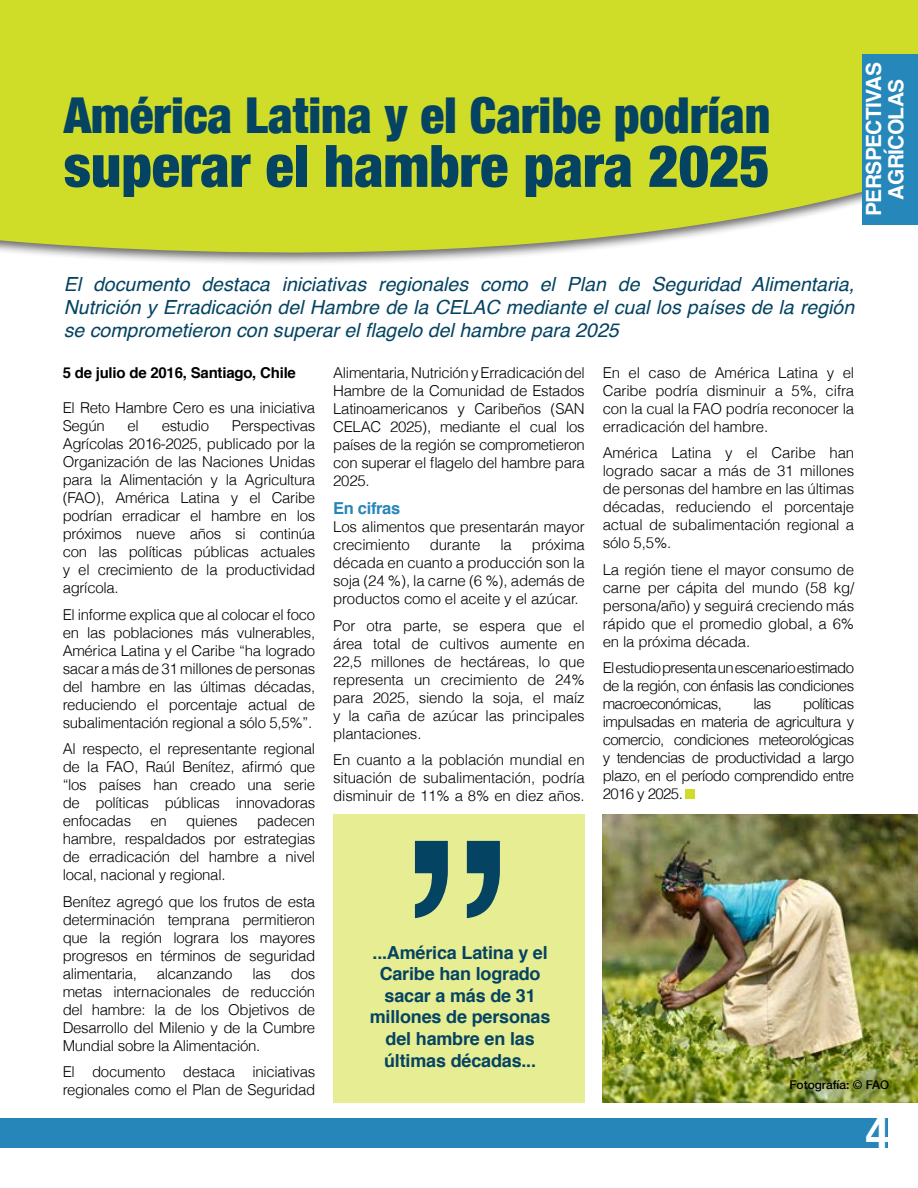
<style>
.page{position:relative;width:918px;height:1188px;background:#fff}
.page>*{position:absolute;margin:0;border:0;box-sizing:border-box;transform-origin:0 0}
.t1{font:900 condensed 58.5px "Helvetica Neue";color:#044362}
.t2{font:900 condensed 49.5px "Helvetica Neue";color:#044362}
.t3{font:700 45px "Helvetica";color:#fff}
.t4{font:700 21px/22.5px "Helvetica";letter-spacing:-.03em;color:#fff;text-align:center}
.t5{font:italic 19.5px/23.4px "Helvetica";color:#044362;text-align:justify}
.t6{font:700 18px/21.6px "Helvetica";letter-spacing:-.01em;color:#044362;text-align:center}
.t7{font:700 16.5px "Helvetica";letter-spacing:-.02em;color:#2686ba}
.t8{font:300 15px/18px "Helvetica";letter-spacing:-.02em;color:#000;text-align:justify}
.t9{font:700 15px "Helvetica";letter-spacing:-.015em;color:#000}
.t10{font:500 12px "Helvetica Neue";color:#000}
</style>
<div class="page">
<div style="left:685px;top:789px;width:10px;height:10px;background:#cfdc28"></div>
<svg style="left:0;top:0;width:918px;height:263px;fill:#cfdc28"></svg>
<div style="left:333px;top:814px;width:252px;height:289px;background:#e7ed93"></div>
<div style="left:0;top:1118px;width:887px;height:30px;background:#2686ba"></div>
<svg style="left:415px;top:841px;width:85px;height:77px"></svg>
<div style="left:862px;top:54px;width:56px;height:171px;background:#2687ba"></div>
<img style="left:603px;top:814px;width:315px;height:289px">
<h2 class="t2" style="left:64px;top:75px;width:708px">América Latina y el Caribe podrían</h2>
<h1 class="t1" style="left:64px;top:118px;width:708px">superar el hambre para 2025</h1>
<h3 class="t4" style="left:863px;top:216px;width:155px;rotate:-90deg">PERSPECTIVAS<br>AGRÍCOLAS</h3>
<h3 class="t5" style="left:64px;top:272px;width:792px">El documento destaca iniciativas regionales como el Plan de Seguridad Alimentaria, Nutrición y Erradicación del Hambre de la CELAC mediante el cual los países de la región se comprometieron con superar el flagelo del hambre para 2025</h3>
<p class="t8" style="left:333px;top:363px;width:253px">Alimentaria, Nutrición y Erradicación del Hambre de la Comunidad de Estados Latinoamericanos y Caribeños (SAN CELAC 2025), mediante el cual los países de la región se comprometieron con superar el flagelo del hambre para 2025.</p>
<p class="t7" style="left:333px;top:495px;width:69px">En cifras</p>
<p class="t8" style="left:333px;top:517px;width:253px">Los alimentos que presentarán mayor crecimiento</p>
<p class="t8" style="left:603px;top:363px;width:253px">En el caso de América Latina y el Caribe podría disminuir a 5%, cifra con la cual la FAO podría reconocer la erradicación del hambre.</p>
<p class="t8" style="left:603px;top:443px;width:253px">América Latina y el Caribe han logrado sacar a más de 31 millones de personas del hambre en las últimas décadas, reduciendo el porcentaje actual de subalimentación regional a sólo 5,5%.</p>
<p class="t8" style="left:603px;top:560px;width:253px">La región tiene el mayor consumo de carne per cápita del mundo (58 kg/ persona/año) y seguirá creciendo más rápido que el promedio global, a 6% en la próxima década.</p>
<p class="t8" style="left:603px;top:658px;width:253px">El estudio presenta un escenario estimado de la región, con énfasis las condiciones macroeconómicas,</p>
<p class="t9" style="left:63px;top:361px;width:235px">5 de julio de 2016, Santiago, Chile</p>
<p class="t8" style="left:63px;top:398px;width:254px">El Reto Hambre Cero es una iniciativa<br>Según</p>
<p class="t8" style="left:63px;top:416px;width:254px;text-indent:169px">Perspectivas Agrícolas 2016-2025, publicado por la Organización de las Naciones Unidas para la Alimentación y la Agricultura (FAO), América Latina y el Caribe podrían erradicar el hambre en los próximos nueve años si continúa con las políticas públicas actuales y el crecimiento de la productividad agrícola.</p>
<p class="t8" style="left:63px;top:605px;width:254px">El informe explica que al colocar el foco en las poblaciones más vulnerables, América Latina y el Caribe “ha logrado sacar a más de 31 millones de personas del hambre en las últimas décadas, reduciendo el porcentaje actual de subalimentación regional a sólo 5,5%”.</p>
<p class="t8" style="left:63px;top:739px;width:254px">Al respecto, el representante regional de la FAO, Raúl Benítez, afirmó que “los países han creado una serie de políticas públicas innovadoras enfocadas</p>
<p class="t8" style="left:128px;top:416px;width:13px">el</p>
<p class="t8" style="left:162px;top:416px;width:49px">estudio</p>
<p class="t8" style="left:333px;top:535px;width:253px;text-indent:198px">próxima década en cuanto a producción son la soja (24 %), la carne (6 %), además de productos como el aceite y el azúcar.</p>
<p class="t8" style="left:333px;top:616px;width:253px">Por otra parte, se espera que el área total de cultivos aumente en 22,5 millones de hectáreas, lo que representa un crecimiento de 24% para 2025, siendo la soja, el maíz y la caña de azúcar las principales plantaciones.</p>
<p class="t8" style="left:333px;top:750px;width:253px">En cuanto a la población mundial en situación de subalimentación, podría disminuir de 11% a 8% en diez años.</p>
<p class="t8" style="left:430px;top:535px;width:52px">durante</p>
<p class="t8" style="left:500px;top:535px;width:13px">la</p>
<p class="t8" style="left:603px;top:694px;width:253px;text-indent:200px">políticas impulsadas en materia de agricultura y comercio, condiciones meteorológicas y tendencias de productividad a largo plazo, en el período comprendido entre 2016 y 2025.</p>
<p class="t8" style="left:754px;top:694px;width:19px">las</p>
<p class="t8" style="left:63px;top:811px;width:254px;text-indent:194px">padecen hambre, respaldados por estrategias de erradicación del hambre a nivel local, nacional y regional.</p>
<p class="t8" style="left:63px;top:892px;width:254px">Benítez agregó que los frutos de esta determinación temprana permitieron que la región lograra los mayores progresos en términos de seguridad alimentaria,</p>
<p class="t8" style="left:150px;top:811px;width:18px">en</p>
<p class="t8" style="left:186px;top:811px;width:53px">quienes</p>
<p class="t6" style="left:370px;top:942px;width:182px">...América Latina y el<br>Caribe han logrado sacar a más de 31 millones de personas del hambre en las últimas décadas...</p>
<p class="t8" style="left:63px;top:964px;width:254px;text-indent:228px">dos metas internacionales de reducción del hambre: la de los Objetivos de Desarrollo del Milenio y de la Cumbre Mundial sobre la Alimentación.</p>
<p class="t8" style="left:63px;top:1062px;width:254px">El documento destaca iniciativas regionales como el Plan de Seguridad</p>
<p class="t8" style="left:157px;top:964px;width:77px">alcanzando</p>
<p class="t8" style="left:252px;top:964px;width:20px">las</p>
<p class="t10" style="left:789px;top:1075px;width:101px">Fotografía: © FAO</p>
<h3 class="t3" style="left:865px;top:1097px;width:27px">4</h3>
</div>
